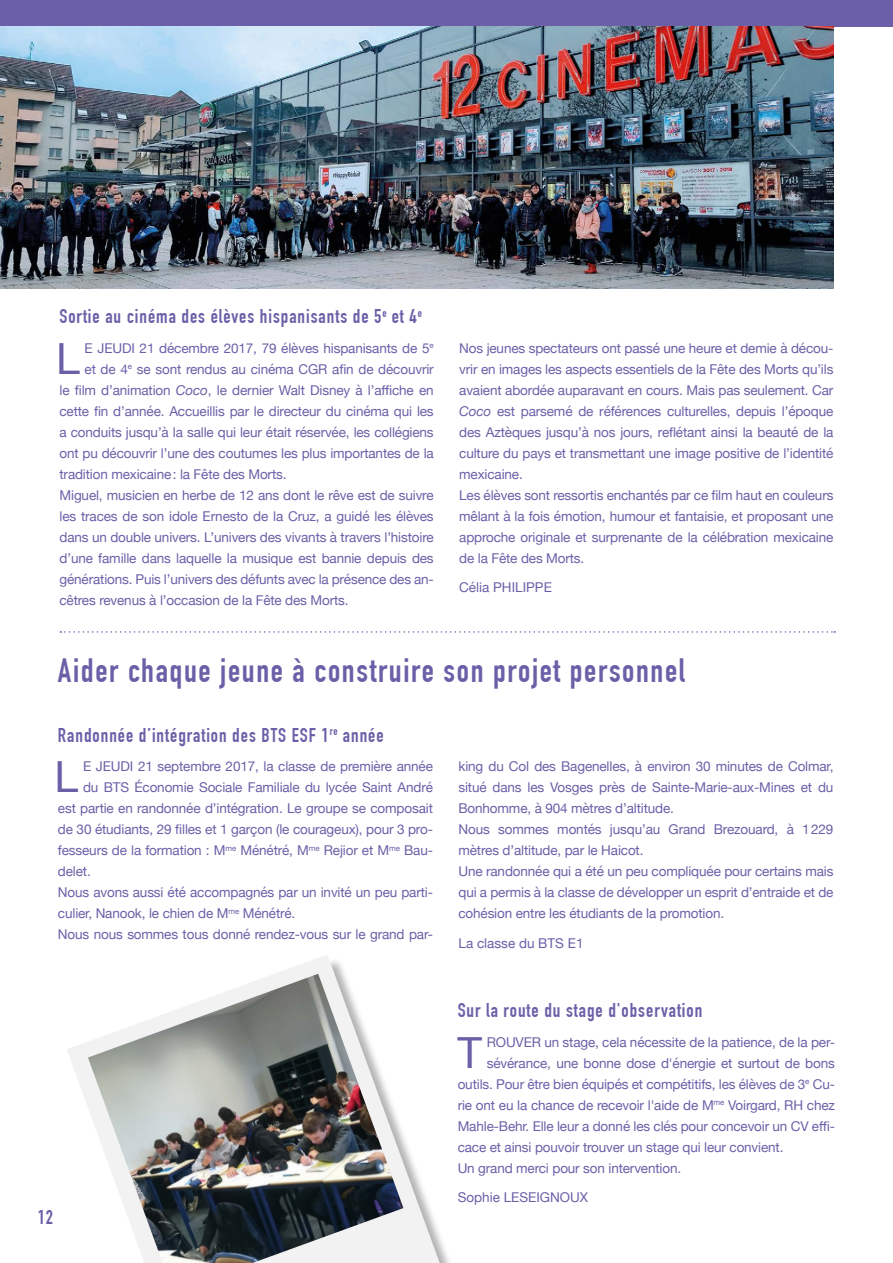
<style>
.page{position:relative;width:893px;height:1263px;background:#fff}
.page>*{position:absolute;margin:0;border:0;box-sizing:border-box;transform-origin:0 0}
.t1{font:42.9px "Helvetica Neue";color:#6b60a8}
.t2{font:700 33px "DIN Condensed";letter-spacing:.05em;color:#6b60a8}
.t3{font:700 19.5px "DIN Condensed";letter-spacing:.05em;color:#6b60a8}
.t4{font:13.5px/21px "Helvetica Neue";letter-spacing:-.01em;color:#6b60a8}
.s1{font-style:italic}
</style>
<div class="page">
<div style="left:0;top:0;width:893px;height:27px;background:#6b60a8"></div>
<svg style="left:60px;top:631px;width:775px;height:2px"></svg>
<img style="left:0;top:27px;width:833px;height:261px">
<svg style="left:67px;top:955px;width:373px;height:308px"></svg>
<img style="left:88px;top:974px;width:315px;height:289px">
<h3 class="t3" style="left:60px;top:305px;width:364px">Sortie au cinéma des élèves hispanisants de 5<sup>e</sup> et 4<sup>e</sup></h3>
<h1 class="t1" style="left:56px;top:327px;width:25px">L</h1>
<p class="t4" style="left:85px;top:338px;width:351px">E JEUDI 21 décembre 2017, 79 élèves hispanisants de 5<sup>e</sup></p>
<p class="t4" style="left:85px;top:359px;width:351px">et de 4<sup>e</sup> se sont rendus au cinéma CGR afin de découvrir</p>
<p class="t4" style="left:60px;top:380px;width:376px">le film d’animation <span class="s1">Coco</span>, le dernier Walt Disney à l’affiche en</p>
<p class="t4" style="left:60px;top:401px;width:376px">cette fin d’année. Accueillis par le directeur du cinéma qui les</p>
<p class="t4" style="left:60px;top:422px;width:376px">a conduits jusqu’à la salle qui leur était réservée, les collégiens</p>
<p class="t4" style="left:60px;top:443px;width:376px">ont pu découvrir l’une des coutumes les plus importantes de la</p>
<p class="t4" style="left:60px;top:464px;width:228px">tradition mexicaine: la Fête des Morts.</p>
<p class="t4" style="left:60px;top:485px;width:376px">Miguel, musicien en herbe de 12 ans dont le rêve est de suivre</p>
<p class="t4" style="left:60px;top:506px;width:376px">les traces de son idole Ernesto de la Cruz, a guidé les élèves</p>
<p class="t4" style="left:60px;top:527px;width:376px">dans un double univers. L’univers des vivants à travers l’histoire</p>
<p class="t4" style="left:60px;top:548px;width:376px">d’une famille dans laquelle la musique est bannie depuis des</p>
<p class="t4" style="left:60px;top:569px;width:376px">générations. Puis l’univers des défunts avec la présence des an-</p>
<p class="t4" style="left:60px;top:590px;width:291px">cêtres revenus à l’occasion de la Fête des Morts.</p>
<p class="t4" style="left:459px;top:338px;width:376px">Nos jeunes spectateurs ont passé une heure et demie à décou&shy;vrir en images les aspects essentiels de la Fête des Morts qu’ils avaient abordée auparavant en cours. Mais pas seulement. Car <span class="s1">Coco</span> est parsemé de références culturelles, depuis l’époque des Aztèques jusqu’à nos jours, reflétant ainsi la beauté de la culture du pays et transmettant une image positive de l’identité mexicaine.<br>Les élèves sont ressortis enchantés par ce film haut en couleurs mêlant à la fois émotion, humour et fantaisie, et proposant une approche originale et surprenante de la célébration mexicaine de la Fête des Morts.</p>
<p class="t4" style="left:459px;top:578px;width:94px">Célia PHILIPPE</p>
<h2 class="t2" style="left:58px;top:651px;width:629px">Aider chaque jeune à construire son projet personnel</h2>
<h3 class="t3" style="left:58px;top:723px;width:327px">Randonnée d’intégration des BTS ESF 1<sup>re</sup> année</h3>
<h1 class="t1" style="left:55px;top:746px;width:25px">L</h1>
<p class="t4" style="left:83px;top:756px;width:351px">E JEUDI 21 septembre 2017, la classe de première année</p>
<p class="t4" style="left:83px;top:777px;width:351px">du BTS Économie Sociale Familiale du lycée Saint André</p>
<p class="t4" style="left:58px;top:798px;width:376px">est partie en randonnée d’intégration. Le groupe se composait</p>
<p class="t4" style="left:58px;top:819px;width:376px">de 30 étudiants, 29 filles et 1 garçon (le courageux), pour 3 pro-</p>
<p class="t4" style="left:58px;top:840px;width:376px">fesseurs de la formation : M<sup>me</sup> Ménétré, M<sup>me</sup> Rejior et M<sup>me</sup> Bau-</p>
<p class="t4" style="left:58px;top:861px;width:34px">delet.</p>
<p class="t4" style="left:58px;top:882px;width:376px">Nous avons aussi été accompagnés par un invité un peu parti-</p>
<p class="t4" style="left:58px;top:903px;width:239px">culier, Nanook, le chien de M<sup>me</sup> Ménétré.</p>
<p class="t4" style="left:58px;top:924px;width:376px">Nous nous sommes tous donné rendez-vous sur le grand par-</p>
<h3 class="t3" style="left:38px;top:1205px;width:17px">12</h3>
<p class="t4" style="left:458px;top:756px;width:377px">king du Col des Bagenelles, à environ 30 minutes de Colmar, situé dans les Vosges près de Sainte-Marie-aux-Mines et du Bonhomme, à 904 mètres d’altitude.<br>Nous sommes montés jusqu’au Grand Brezouard, à 1229 mètres d’altitude, par le Haicot.<br>Une randonnée qui a été un peu compliquée pour certains mais qui a permis à la classe de développer un esprit d’entraide et de cohésion entre les étudiants de la promotion.</p>
<p class="t4" style="left:458px;top:933px;width:127px">La classe du BTS E1</p>
<h3 class="t3" style="left:458px;top:999px;width:246px">Sur la route du stage d'observation</h3>
<h1 class="t1" style="left:458px;top:1022px;width:26px">T</h1>
<p class="t4" style="left:487px;top:1032px;width:350px">ROUVER un stage, cela nécessite de la patience, de la per-</p>
<p class="t4" style="left:487px;top:1053px;width:350px">sévérance, une bonne dose d'énergie et surtout de bons</p>
<p class="t4" style="left:458px;top:1074px;width:379px">outils. Pour être bien équipés et compétitifs, les élèves de 3<sup>e</sup> Cu-</p>
<p class="t4" style="left:458px;top:1095px;width:379px">rie ont eu la chance de recevoir l'aide de M<sup>me</sup> Voirgard, RH chez</p>
<p class="t4" style="left:458px;top:1116px;width:379px">Mahle-Behr. Elle leur a donné les clés pour concevoir un CV effi-</p>
<p class="t4" style="left:458px;top:1137px;width:327px">cace et ainsi pouvoir trouver un stage qui leur convient.</p>
<p class="t4" style="left:458px;top:1158px;width:225px">Un grand merci pour son intervention.</p>
<p class="t4" style="left:458px;top:1188px;width:132px">Sophie LESEIGNOUX</p>
</div>
